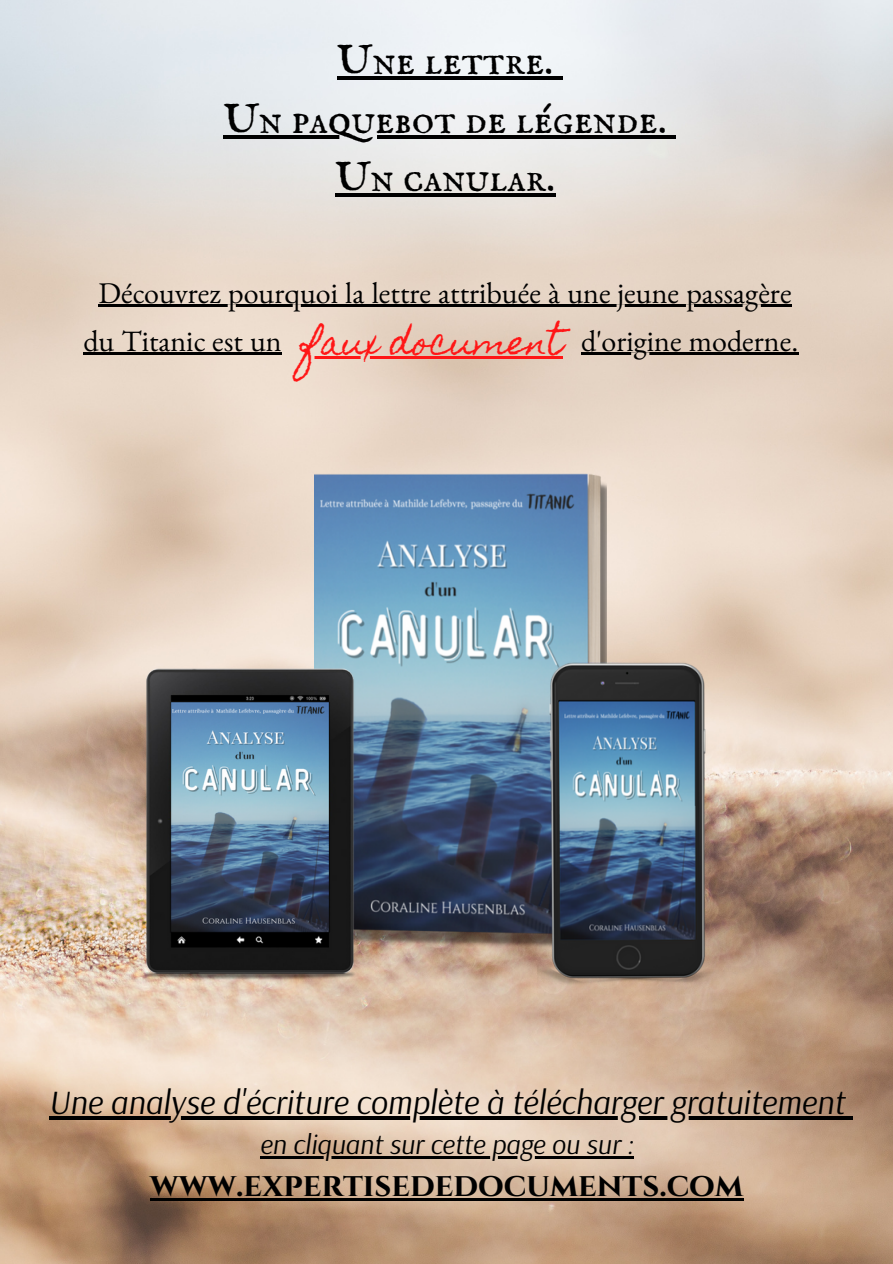
<style>
.page{position:relative;width:893px;height:1264px;background:#fff}
.page>*{position:absolute;margin:0;border:0;box-sizing:border-box;transform-origin:0 0}
.t1{font:42px/58.5px "IM FELL English SC";color:#000;text-align:center}
.t2{font:italic 33.9px "Arsenal";color:#000}
.t3{font:700 33px "Cinzel";color:#000}
.t4{font:30px/48px "Benne";color:#000;text-align:center}
.t5{font:italic 27.75px "Arsenal";color:#000}
.s1{font-family:"Homemade Apple";font-size:33px;color:#ff1616}
</style>
<div class="page">
<img style="left:0;top:0;width:892px;height:1263px">
<img style="left:314px;top:473px;width:292px;height:477px">
<img style="left:111px;top:633px;width:269px;height:382px">
<img style="left:537px;top:647px;width:211px;height:355px">
<hr style="left:337px;top:76px;width:216px;height:4px;background:#000">
<svg style="left:553px;top:76px;width:9px;height:4px"></svg>
<hr style="left:223px;top:135px;width:443px;height:3px;background:#000">
<svg style="left:666px;top:135px;width:9px;height:3px"></svg>
<hr style="left:335px;top:193px;width:220px;height:4px;background:#000">
<hr style="left:49px;top:1116px;width:795px;height:3px;background:#000">
<svg style="left:844px;top:1116px;width:8px;height:3px"></svg>
<hr style="left:260px;top:1155px;width:373px;height:3px;background:#000">
<hr style="left:150px;top:1198px;width:593px;height:2px;background:#000">
<hr style="left:99px;top:305px;width:692px;height:2px;background:#000">
<hr style="left:302px;top:356px;width:260px;height:2px;background:#ff1616">
<hr style="left:581px;top:353px;width:217px;height:2px;background:#000">
<hr style="left:83px;top:353px;width:199px;height:2px;background:#000">
<h1 class="t1" style="left:223px;top:34px;width:445px">Une lettre.<br>Un paquebot de légende.<br>Un canular.</h1>
<p class="t4" style="left:83px;top:274px;width:716px">Découvrez pourquoi la lettre attribuée à une jeune passagère du Titanic est un <span class="s1">faux document</span> d'origine moderne.</p>
<p class="t2" style="left:49px;top:1080px;width:797px">Une analyse d'écriture complète à télécharger gratuitement</p>
<p class="t5" style="left:260px;top:1125px;width:375px">en cliquant sur cette page ou sur :</p>
<p class="t3" style="left:150px;top:1164px;width:595px">WWW.EXPERTISEDEDOCUMENTS.COM</p>
</div>
